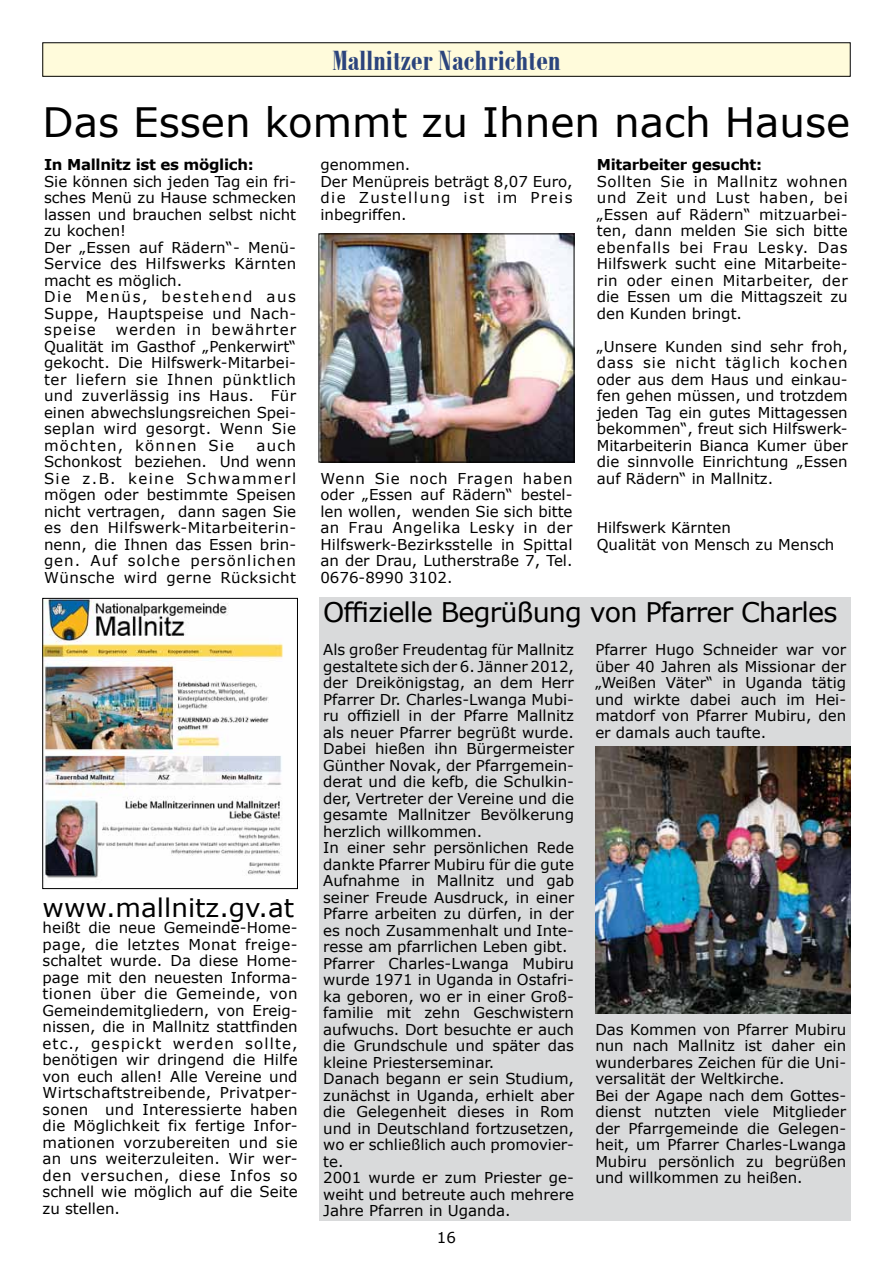
<style>
.page{position:relative;width:893px;height:1263px;background:#fff}
.page>*{position:absolute;margin:0;border:0;box-sizing:border-box;transform-origin:0 0}
.t1{font:40.5px "Verdana";color:#000}
.t2{font:700 30px "Bodoni MT Condensed";color:#2b447d}
.t3{font:27px "Verdana";letter-spacing:-.03em;color:#000}
.t4{font:25.5px "Verdana";color:#000}
.t5{font:15px/16.5px "Verdana";color:#000;text-align:justify}
.t6{font:700 15px "Verdana";letter-spacing:-.02em;color:#000}
</style>
<div class="page">
<div style="left:43px;top:43px;width:807px;height:33px;background:#fffbdb"></div>
<div style="left:43px;top:43px;width:807px;height:34px;border:1px solid #000"></div>
<div style="left:319px;top:597px;width:531px;height:52px;background:#d9dadb"></div>
<img style="left:321px;top:236px;width:251px;height:224px">
<div style="left:319px;top:234px;width:255px;height:228px;border:1px solid #000"></div>
<div style="left:319px;top:639px;width:531px;height:581px;background:#d9dadb"></div>
<img style="left:595px;top:746px;width:255px;height:268px">
<img style="left:45px;top:600px;width:238px;height:278px">
<div style="left:43px;top:598px;width:255px;height:291px;border:1px solid #000"></div>
<h2 class="t2" style="left:332px;top:43px;width:230px">Mallnitzer Nachrichten</h2>
<h1 class="t1" style="left:43px;top:95px;width:809px">Das Essen kommt zu Ihnen nach Hause</h1>
<p class="t6" style="left:44px;top:154px;width:211px">In Mallnitz ist es möglich:</p>
<p class="t5" style="left:44px;top:173px;width:254px;text-align:left">Sie können sich jeden Tag ein fri&shy;sches Menü zu Hause schmecken lassen und brauchen selbst nicht zu kochen!<br>Der „Essen auf Rädern“- Menü-<br>Service des Hilfswerks Kärnten macht es möglich.<br>Die Menüs, bestehend aus<br>Suppe, Hauptspeise und Nach&shy;speise</p>
<p class="t6" style="left:597px;top:154px;width:167px">Mitarbeiter gesucht:</p>
<p class="t5" style="left:597px;top:173px;width:252px">Sollten Sie in Mallnitz wohnen und Zeit und Lust haben, bei „Essen auf Rädern“ mitzuarbei&shy;ten, dann melden Sie sich bitte ebenfalls bei Frau Lesky. Das Hilfswerk sucht eine Mitarbeite&shy;rin oder einen Mitarbeiter, der die Essen um die Mittagszeit zu den Kunden bringt.</p>
<p class="t5" style="left:597px;top:338px;width:252px">„Unsere Kunden sind sehr froh, dass sie nicht täglich kochen oder aus dem Haus und einkau&shy;fen gehen müssen, und trotzdem jeden Tag ein gutes Mittagessen bekommen“, freut sich Hilfswerk-Mitarbeiterin Bianca Kumer über die sinnvolle Einrichtung „Essen auf Rädern“ in Mallnitz.</p>
<p class="t5" style="left:597px;top:519px;width:239px">Hilfswerk Kärnten<br>Qualität von Mensch zu Mensch</p>
<p class="t5" style="left:320px;top:156px;width:254px;text-align:left">genommen.<br>Der Menüpreis beträgt 8,07 Euro, die Zustellung ist im Preis inbegriffen.</p>
<p class="t5" style="left:44px;top:321px;width:254px;text-indent:72px">werden in bewährter Qualität im Gasthof „Penkerwirt“ gekocht. Die Hilfswerk-Mitarbei&shy;ter liefern sie Ihnen pünktlich und zuverlässig ins Haus. Für einen abwechslungsreichen Spei&shy;seplan wird gesorgt. Wenn Sie möchten, können Sie</p>
<p class="t5" style="left:44px;top:437px;width:254px;text-indent:213px">auch Schonkost beziehen. Und wenn Sie z.B. keine Schwammerl mögen oder bestimmte Speisen nicht vertragen, dann sagen Sie es den Hilfswerk-Mitarbeiterin&shy;nenn, die Ihnen das Essen brin&shy;gen. Auf solche persönlichen Wünsche wird gerne Rücksicht</p>
<p class="t5" style="left:320px;top:470px;width:254px">Wenn Sie noch Fragen haben oder „Essen auf Rädern“ bestel&shy;len wollen, wenden Sie sich bitte an Frau Angelika Lesky in der Hilfswerk-Bezirksstelle in Spittal an der Drau, Lutherstraße 7, Tel.<br>0676-8990 3102.</p>
<h3 class="t4" style="left:43px;top:890px;width:253px">www.mallnitz.gv.at</h3>
<p class="t5" style="left:43px;top:919px;width:257px">heißt die neue Gemeinde-Home&shy;page, die letztes Monat freige&shy;schaltet wurde. Da diese Home&shy;page mit den neuesten Informa&shy;tionen über die Gemeinde, von Gemeindemitgliedern, von Ereig&shy;nissen, die in Mallnitz stattfinden etc., gespickt werden sollte, benötigen wir dringend die Hilfe von euch allen! Alle Vereine und Wirtschaftstreibende, Privatper&shy;sonen und Interessierte haben die Möglichkeit fix fertige Infor&shy;mationen vorzubereiten und sie an uns weiterzuleiten. Wir wer&shy;den versuchen, diese Infos so schnell wie möglich auf die Seite zu stellen.</p>
<h3 class="t3" style="left:323px;top:594px;width:516px">Offizielle Begrüßung von Pfarrer Charles</h3>
<p class="t5" style="left:323px;top:641px;width:252px;text-align:left">Als großer Freudentag für Mallnitz gestaltete sich der 6. Jänner 2012, der Dreikönigstag, an dem Herr<br>Pfarrer Dr. Charles-Lwanga Mubi&shy;ru offiziell in der Pfarre Mallnitz als neuer Pfarrer begrüßt wurde.<br>Dabei hießen ihn Bürgermeister<br>Günther Novak, der Pfarrgemein&shy;derat und die kefb, die Schulkin&shy;der, Vertreter der Vereine und die gesamte Mallnitzer Bevölkerung herzlich willkommen.<br>In einer sehr persönlichen Rede dankte Pfarrer Mubiru für die gute<br>Aufnahme in Mallnitz und gab seiner Freude Ausdruck, in einer<br>Pfarre arbeiten zu dürfen, in der es noch Zusammenhalt und Inte&shy;resse am pfarrlichen Leben gibt.<br>Pfarrer Charles-Lwanga Mubiru wurde 1971 in Uganda in Ostafri&shy;ka geboren, wo er in einer Groß&shy;familie mit zehn Geschwistern aufwuchs. Dort besuchte er auch die Grundschule und später das kleine Priesterseminar.<br>Danach begann er sein Studium, zunächst in Uganda, erhielt aber die Gelegenheit dieses in Rom und in Deutschland fortzusetzen, wo er schließlich auch promovier&shy;te.<br>2001 wurde er zum Priester ge&shy;weiht und betreute auch mehrere<br>Jahre Pfarren in Uganda.</p>
<p class="t5" style="left:595px;top:641px;width:252px">Pfarrer Hugo Schneider war vor über 40 Jahren als Missionar der „Weißen Väter“ in Uganda tätig und wirkte dabei auch im Hei&shy;matdorf von Pfarrer Mubiru, den er damals auch taufte.</p>
<p class="t5" style="left:595px;top:1021px;width:252px;text-align:left">Das Kommen von Pfarrer Mubiru nun nach Mallnitz ist daher ein wunderbares Zeichen für die Uni&shy;versalität der Weltkirche.<br>Bei der Agape nach dem Gottes&shy;dienst nutzten viele Mitglieder der Pfarrgemeinde die Gelegen&shy;heit, um Pfarrer Charles-Lwanga<br>Mubiru persönlich zu begrüßen und willkommen zu heißen.</p>
<p class="t5" style="left:437px;top:1229px;width:21px">16</p>
</div>
